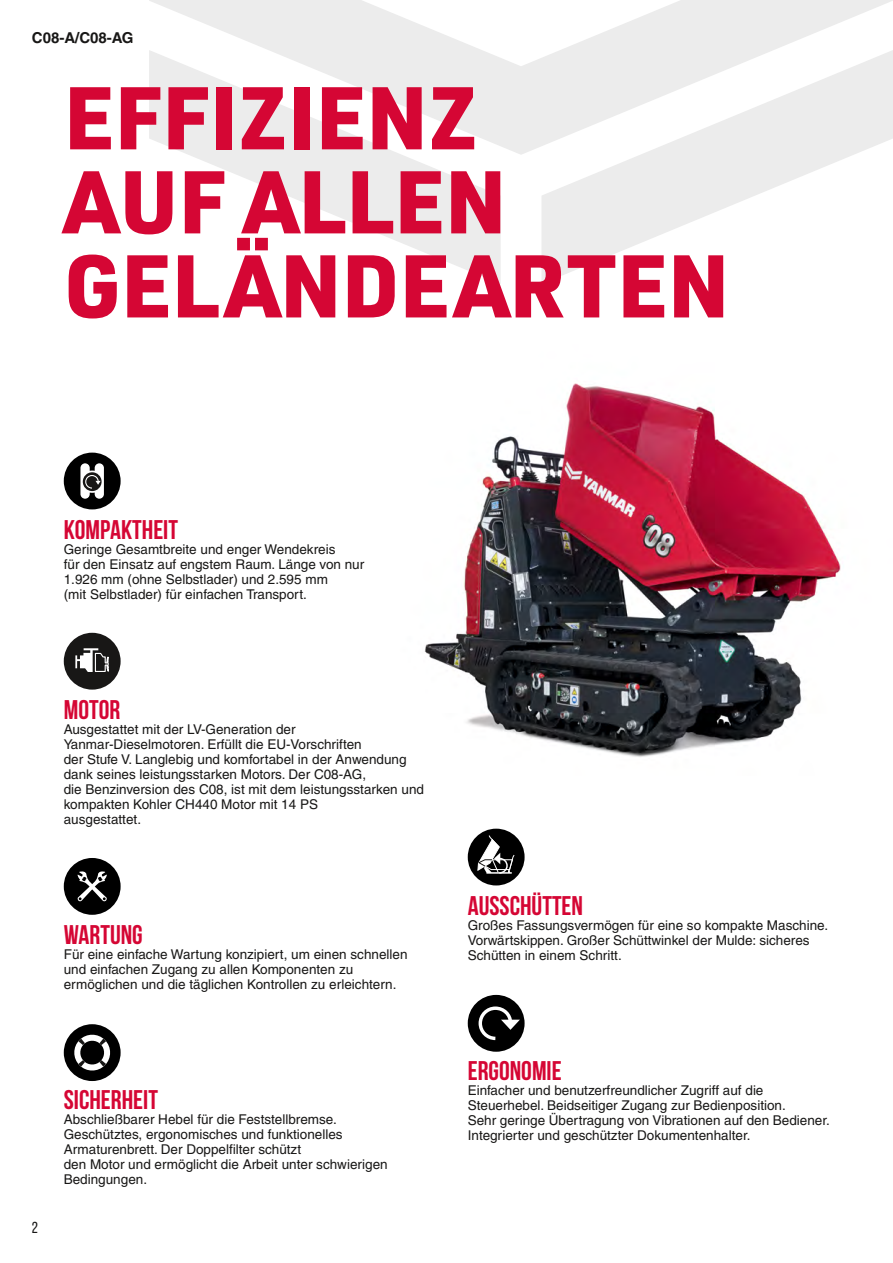
<style>
.page{position:relative;width:893px;height:1263px;background:#fff}
.page>*{position:absolute;margin:0;border:0;box-sizing:border-box;transform-origin:0 0}
.t1{font:900 87px/84px "URWDIN";color:#d50634}
.t2{font:700 27px "Bebas Neue";color:#d50634}
.t3{font:15.9px "Bebas Neue";color:#181716}
.t4{font:700 15px "Helvetica LT Pro";color:#181716}
.t5{font:13.5px/15px "Helvetica LT Pro";color:#181716}
</style>
<div class="page">
<svg style="left:542px;top:155px;width:310px;height:129px"></svg>
<svg style="left:149px;top:0;width:744px;height:155px;fill:#ececec"></svg>
<svg style="left:149px;top:50px;width:352px;height:234px;fill:#ececec"></svg>
<img style="left:424px;top:383px;width:417px;height:374px">
<div style="left:64px;top:453px;width:57px;height:56px;background:#000;border-radius:50%"></div>
<svg style="left:80px;top:463px;width:24px;height:36px"></svg>
<div style="left:64px;top:633px;width:57px;height:57px;background:#181716;border-radius:50%"></div>
<svg style="left:75px;top:637px;width:35px;height:35px"></svg>
<div style="left:64px;top:858px;width:57px;height:57px;background:#000;border-radius:50%"></div>
<svg style="left:77px;top:871px;width:30px;height:31px"></svg>
<div style="left:64px;top:1024px;width:57px;height:57px;background:#000;border-radius:50%"></div>
<svg style="left:74px;top:1034px;width:37px;height:37px"></svg>
<div style="left:468px;top:829px;width:57px;height:56px;background:#000;border-radius:50%"></div>
<svg style="left:478px;top:834px;width:37px;height:40px"></svg>
<div style="left:468px;top:995px;width:57px;height:57px;background:#000;border-radius:50%"></div>
<svg style="left:478px;top:1005px;width:42px;height:37px"></svg>
<p class="t4" style="left:32px;top:29px;width:103px">C08-A/C08-AG</p>
<h1 class="t1" style="left:64px;top:72px;width:667px">EFFIZIENZ<br>AUF ALLEN<br>GELÄNDEARTEN</h1>
<h2 class="t2" style="left:64px;top:514px;width:116px">KOMPAKTHEIT</h2>
<p class="t5" style="left:64px;top:541px;width:302px">Geringe Gesamtbreite und enger Wendekreis<br>für den Einsatz auf engstem Raum. Länge von nur 1.926 mm (ohne Selbstlader) und 2.595 mm<br>(mit Selbstlader) für einfachen Transport.</p>
<h2 class="t2" style="left:64px;top:695px;width:58px">MOTOR</h2>
<p class="t5" style="left:64px;top:721px;width:362px">Ausgestattet mit der LV-Generation der Yanmar-Dieselmotoren. Erfüllt die EU-Vorschriften<br>der Stufe V. Langlebig und komfortabel in der Anwendung dank seines leistungsstarken Motors. Der C08-AG,<br>die Benzinversion des C08, ist mit dem leistungsstarken und kompakten Kohler CH440 Motor mit 14 PS<br>ausgestattet.</p>
<h2 class="t2" style="left:64px;top:920px;width:81px">WARTUNG</h2>
<p class="t5" style="left:64px;top:947px;width:345px">Für eine einfache Wartung konzipiert, um einen schnellen und einfachen Zugang zu allen Komponenten zu ermöglichen und die täglichen Kontrollen zu erleichtern.</p>
<p class="t3" style="left:32px;top:1219px;width:8px">2</p>
<h2 class="t2" style="left:64px;top:1085px;width:96px">SICHERHEIT</h2>
<p class="t5" style="left:64px;top:1112px;width:325px">Abschließbarer Hebel für die Feststellbremse.<br>Geschütztes, ergonomisches und funktionelles Armaturenbrett. Der Doppelfilter schützt<br>den Motor und ermöglicht die Arbeit unter schwierigen Bedingungen.</p>
<h2 class="t2" style="left:468px;top:890px;width:117px">AUSSCHÜTTEN</h2>
<p class="t5" style="left:468px;top:917px;width:362px">Großes Fassungsvermögen für eine so kompakte Maschine.<br>Vorwärtskippen. Großer Schüttwinkel der Mulde: sicheres<br>Schütten in einem Schritt.</p>
<h2 class="t2" style="left:468px;top:1056px;width:95px">ERGONOMIE</h2>
<p class="t5" style="left:468px;top:1082px;width:364px">Einfacher und benutzerfreundlicher Zugriff auf die Steuerhebel. Beidseitiger Zugang zur Bedienposition.<br>Sehr geringe Übertragung von Vibrationen auf den Bediener.<br>Integrierter und geschützter Dokumentenhalter.</p>
</div>
